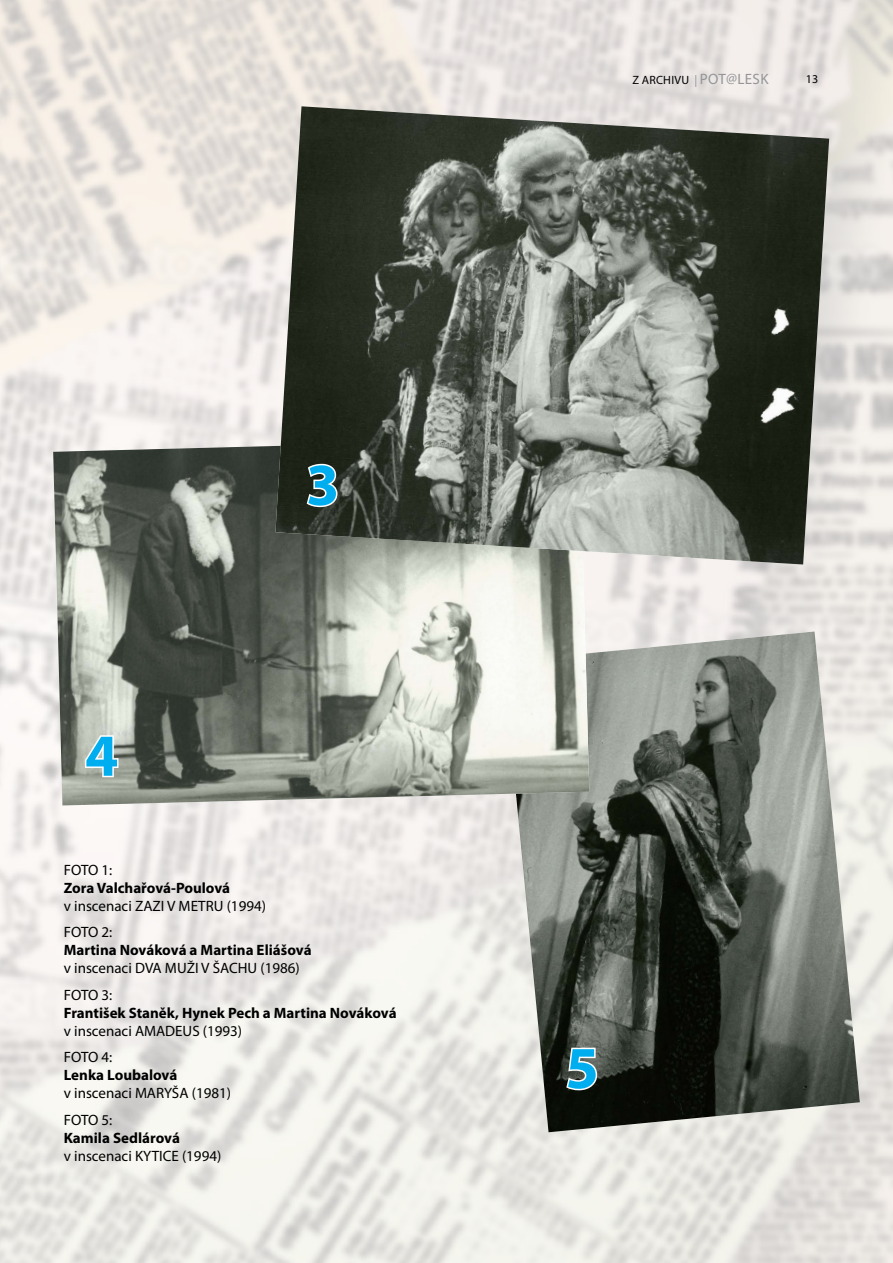
<style>
.page{position:relative;width:893px;height:1263px;background:#fff}
.page>*{position:absolute;margin:0;border:0;box-sizing:border-box;transform-origin:0 0}
.t1{font:700 60px "Myriad Pro";color:#00aeef}
.t2{font:15px/26.5px "Myriad Pro";color:#000}
.t3{font:700 15px "Myriad Pro";color:#000}
.t4{font:12px "Myriad Pro";letter-spacing:.02em;color:#000}
.s1{color:#939598}
.s2{font-size:15px;color:#939598}
</style>
<div class="page">
<img style="left:503px;top:631px;width:357px;height:501px">
<img style="left:53px;top:438px;width:536px;height:367px">
<img style="left:275px;top:106px;width:554px;height:458px">
<svg style="left:304px;top:462px;width:35px;height:47px"></svg>
<svg style="left:83px;top:734px;width:37px;height:45px"></svg>
<svg style="left:565px;top:1046px;width:34px;height:46px"></svg>
<h1 class="t1" style="left:85px;top:716px;width:35px">4</h1>
<h1 class="t1" style="left:306px;top:446px;width:35px">3</h1>
<p class="t2" style="left:64px;top:856px;width:50px">FOTO 1:</p>
<p class="t3" style="left:64px;top:878px;width:168px">Zora Valchařová-Poulová</p>
<p class="t2" style="left:64px;top:892px;width:204px">v inscenaci ZAZI V METRU (1994)<br>FOTO 2:</p>
<p class="t3" style="left:64px;top:940px;width:249px">Martina Nováková a Martina Eliášová</p>
<p class="t2" style="left:64px;top:954px;width:237px">v inscenaci DVA MUŽI V ŠACHU (1986)<br>FOTO 3:</p>
<p class="t3" style="left:64px;top:1003px;width:334px">František Staněk, Hynek Pech a Martina Nováková</p>
<p class="t2" style="left:64px;top:1017px;width:180px">v inscenaci AMADEUS (1993)<br>FOTO 4:</p>
<p class="t3" style="left:64px;top:1065px;width:115px">Lenka Loubalová</p>
<p class="t2" style="left:64px;top:1079px;width:169px">v inscenaci MARYŠA (1981)<br>FOTO 5:</p>
<p class="t3" style="left:64px;top:1128px;width:118px">Kamila Sedlárová</p>
<p class="t2" style="left:64px;top:1142px;width:159px">v inscenaci KYTICE (1994)</p>
<p class="t4" style="left:632px;top:73px;width:138px">Z ARCHIVU <span class="s1">|</span> <span class="s2">POT@LESK</span></p>
<p class="t4" style="left:806px;top:72px;width:14px">13</p>
<h1 class="t1" style="left:566px;top:1029px;width:35px">5</h1>
</div>
